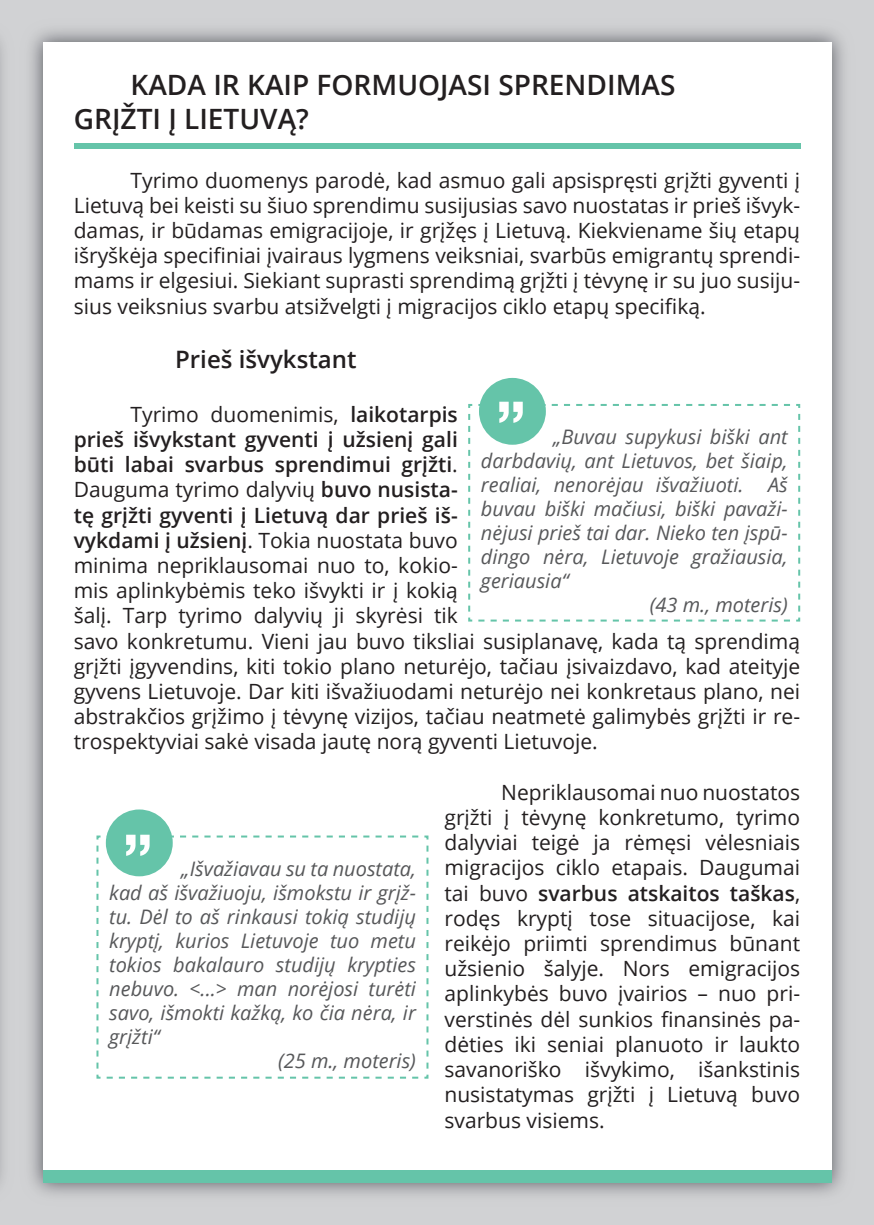
<style>
.page{position:relative;width:874px;height:1225px;background:#fff}
.page>*{position:absolute;margin:0;border:0;box-sizing:border-box;transform-origin:0 0}
.t1{font:700 66px "Helvetica Neue";color:#fff}
.t2{font:600 28px "Open Sans";color:#231f20}
.t3{font:600 24px "Open Sans";color:#231f20}
.t4{font:21px/25.2px "Open Sans";color:#231f20;text-align:justify}
.t5{font:italic 20px "Open Sans";color:#57585a}
.s1{font-weight:600}
</style>
<div class="page">
<div style="left:0;top:0;width:873px;height:1225px;background:#d1d2d4"></div>
<img style="left:30px;top:29px;width:814px;height:1166px">
<div style="left:42px;top:42px;width:789px;height:1140px;background:#fff"></div>
<div style="left:42px;top:1170px;width:789px;height:12px;background:#65c4a9"></div>
<div style="left:74px;top:143px;width:725px;height:6px;background:#65c4a9"></div>
<svg style="left:468px;top:403px;width:332px;height:219px"></svg>
<div style="left:478px;top:378px;width:67px;height:67px;background:#65c4a9;border-radius:50%"></div>
<svg style="left:96px;top:835px;width:333px;height:244px"></svg>
<div style="left:106px;top:809px;width:67px;height:67px;background:#65c4a9;border-radius:50%"></div>
<h2 class="t2" style="left:130px;top:66px;width:20px">KADA</h2>
<h2 class="t2" style="left:213px;top:66px;width:138px">IR KAIP FORMUOJAS</h2>
<h2 class="t2" style="left:482px;top:66px;width:35px">I SPREND</h2>
<h2 class="t2" style="left:606px;top:66px;width:29px">IMAS</h2>
<h2 class="t2" style="left:74px;top:99px;width:17px">GRĮŽT</h2>
<h2 class="t2" style="left:152px;top:99px;width:74px">I Į LIETUV</h2>
<h2 class="t2" style="left:277px;top:99px;width:33px">Ą?</h2>
<p class="t4" style="left:74px;top:167px;width:727px;text-indent:57px">Tyrimo duomenys parodė, kad asmuo gali apsispręsti grįžti gyventi į Lietuvą bei keisti su šiuo sprendimu susijusias savo nuostatas ir prieš išvyk&shy;damas, ir būdamas emigracijoje, ir grįžęs į Lietuvą. Kiekviename šių etapų išryškėja specifiniai įvairaus lygmens veiksniai, svarbūs emigrantų sprendi&shy;mams ir elgesiui. Siekiant suprasti sprendimą grįžti į tėvynę ir su juo susiju&shy;sius veiksnius svarbu atsižvelgti į migracijos ciklo etapų specifiką.</p>
<p class="t3" style="left:175px;top:342px;width:183px">Prieš išvykstant</p>
<p class="t4" style="left:74px;top:401px;width:727px;text-align:left;text-indent:57px">Tyrimo duomenimis, <span class="s1">laikotarpis<br>prieš išvykstant gyventi į užsienį gali<br>būti labai svarbus sprendimui grįžti</span>.<br>Dauguma tyrimo dalyvių <span class="s1">buvo nusista-<br>tę grįžti gyventi į Lietuvą dar prieš iš-<br>vykdami į užsienį</span>. Tokia nuostata buvo<br>minima nepriklausomai nuo to, kokio-<br>mis aplinkybėmis teko išvykti ir į kokią<br>šalį. Tarp tyrimo dalyvių ji skyrėsi tik<br>savo konkretumu. Vieni jau buvo tiksliai susiplanavę, kada tą sprendimą grįžti įgyvendins, kiti tokio plano neturėjo, tačiau įsivaizdavo, kad ateityje gyvens Lietuvoje. Dar kiti išvažiuodami neturėjo nei konkretaus plano, nei abstrakčios grįžimo į tėvynę vizijos, tačiau neatmetė galimybės grįžti ir re&shy;trospektyviai sakė visada jautę norą gyventi Lietuvoje.</p>
<p class="t4" style="left:444px;top:779px;width:357px;text-indent:57px">Nepriklausomai nuo nuostatos grįžti į tėvynę konkretumo, tyrimo dalyviai teigė ja rėmęsi vėlesniais migracijos ciklo etapais. Daugumai tai buvo <span class="s1">svarbus atskaitos taškas</span>, rodęs kryptį tose situacijose, kai reikėjo priimti sprendimus būnant užsienio šalyje. Nors emigracijos aplinkybės buvo įvairios – nuo pri&shy;verstinės dėl sunkios finansinės pa&shy;dėties iki seniai planuoto ir laukto savanoriško išvykimo, išankstinis nusistatymas grįžti į Lietuvą buvo svarbus visiems.</p>
<h1 class="t1" style="left:495px;top:336px;width:32px">„</h1>
<p class="t5" style="left:552px;top:423px;width:236px">„Buvau supykusi biški ant</p>
<p class="t5" style="left:480px;top:447px;width:308px">darbdavių, ant Lietuvos, bet šiaip,</p>
<p class="t5" style="left:480px;top:471px;width:308px">realiai, nenorėjau išvažiuoti. Aš</p>
<p class="t5" style="left:480px;top:495px;width:308px">buvau biški mačiusi, biški pavaži-</p>
<p class="t5" style="left:480px;top:519px;width:308px">nėjusi prieš tai dar. Nieko ten įspū-</p>
<p class="t5" style="left:480px;top:543px;width:308px">dingo nėra, Lietuvoje gražiausia,</p>
<p class="t5" style="left:480px;top:567px;width:89px">geriausia“</p>
<p class="t5" style="left:649px;top:591px;width:139px">(43 m., moteris)</p>
<h1 class="t1" style="left:122px;top:769px;width:32px">„</h1>
<p class="t5" style="left:181px;top:855px;width:236px">„Išvažiavau su ta nuostata,</p>
<p class="t5" style="left:109px;top:879px;width:308px">kad aš išvažiuoju, išmokstu ir grįž-</p>
<p class="t5" style="left:109px;top:903px;width:308px">tu. Dėl to aš rinkausi tokią studijų</p>
<p class="t5" style="left:109px;top:927px;width:308px">kryptį, kurios Lietuvoje tuo metu</p>
<p class="t5" style="left:109px;top:951px;width:308px">tokios bakalauro studijų krypties</p>
<p class="t5" style="left:109px;top:975px;width:308px">nebuvo. &lt;...&gt; man norėjosi turėti</p>
<p class="t5" style="left:109px;top:999px;width:308px">savo, išmokti kažką, ko čia nėra, ir</p>
<p class="t5" style="left:109px;top:1023px;width:52px">grįžti“</p>
<p class="t5" style="left:278px;top:1047px;width:139px">(25 m., moteris)</p>
</div>
